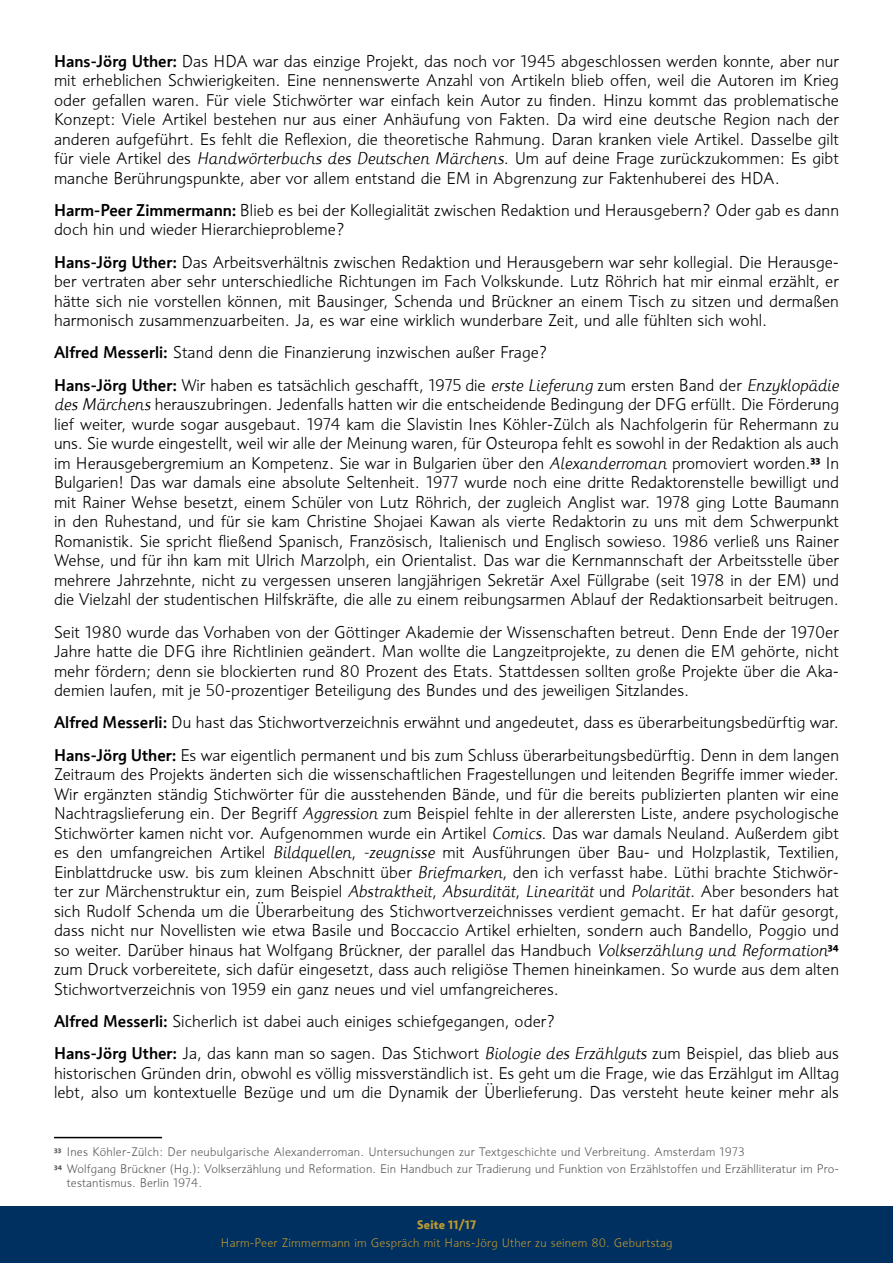
<style>
.page{position:relative;width:893px;height:1263px;background:#fff}
.page>*{position:absolute;margin:0;border:0;box-sizing:border-box;transform-origin:0 0}
.t1{font:300 16.5px/19.5px "Informa";letter-spacing:.005em;color:#000;text-align:justify}
.t2{font:300 12px/16.5px "Informa";letter-spacing:.015em;color:#58595b}
.t3{font:300 12px "Informa";letter-spacing:.02em;color:#bc9834}
.t4{font:700 12px "Informa";letter-spacing:.02em;color:#bc9834}
.s1{font-weight:500}
.s2{font-style:italic}
</style>
<div class="page">
<div style="left:0;top:1205px;width:893px;height:58px;background:#00305f"></div>
<hr style="left:54px;top:1137px;width:108px;height:1px;background:#000">
<p class="t1" style="left:54px;top:51px;width:786px"><span class="s1">Hans-Jörg Uther:</span> Das HDA war das einzige Projekt, das noch vor 1945 abgeschlossen werden konnte, aber nur mit erheblichen Schwierigkeiten. Eine nennenswerte Anzahl von Artikeln blieb offen, weil die Autoren im Krieg oder gefallen waren. Für viele Stichwörter war einfach kein Autor zu finden. Hinzu kommt das problematische Konzept: Viele Artikel bestehen nur aus einer Anhäufung von Fakten. Da wird eine deutsche Region nach der anderen aufgeführt. Es fehlt die Reflexion, die theoretische Rahmung. Daran kranken viele Artikel. Dasselbe gilt für viele Artikel des <span class="s2">Handwörterbuchs des Deutschen Märchens</span>. Um auf deine Frage zurückzukommen: Es gibt manche Berührungspunkte, aber vor allem entstand die EM in Abgrenzung zur Faktenhuberei des HDA.</p>
<p class="t1" style="left:54px;top:200px;width:786px"><span class="s1">Harm-Peer Zimmermann:</span> Blieb es bei der Kollegialität zwischen Redaktion und Herausgebern? Oder gab es dann doch hin und wieder Hierarchieprobleme?</p>
<p class="t1" style="left:54px;top:252px;width:786px"><span class="s1">Hans-Jörg Uther:</span> Das Arbeitsverhältnis zwischen Redaktion und Herausgebern war sehr kollegial. Die Herausge&shy;ber vertraten aber sehr unterschiedliche Richtungen im Fach Volkskunde. Lutz Röhrich hat mir einmal erzählt, er hätte sich nie vorstellen können, mit Bausinger, Schenda und Brückner an einem Tisch zu sitzen und dermaßen harmonisch zusammenzuarbeiten. Ja, es war eine wirklich wunderbare Zeit, und alle fühlten sich wohl.</p>
<p class="t1" style="left:54px;top:336px;width:786px;line-height:32.2px"><span class="s1">Alfred Messerli:</span> Stand denn die Finanzierung inzwischen außer Frage?<br><span class="s1">Hans-Jörg Uther:</span> Wir haben es tatsächlich geschafft, 1975 die <span class="s2">erste Lieferung</span> zum ersten Band der <span class="s2">Enzyklopädie</span></p>
<p class="t1" style="left:54px;top:395px;width:787px"><span class="s2">des Märchens</span> herauszubringen. Jedenfalls hatten wir die entscheidende Bedingung der DFG erfüllt. Die Förderung lief weiter, wurde sogar ausgebaut. 1974 kam die Slavistin Ines Köhler-Zülch als Nachfolgerin für Rehermann zu uns. Sie wurde eingestellt, weil wir alle der Meinung waren, für Osteuropa fehlt es sowohl in der Redaktion als auch im Herausgebergremium an Kompetenz. Sie war in Bulgarien über den <span class="s2">Alexanderroman</span> promoviert worden.<sup>33</sup> In Bulgarien! Das war damals eine absolute Seltenheit. 1977 wurde noch eine dritte Redaktorenstelle bewilligt und mit Rainer Wehse besetzt, einem Schüler von Lutz Röhrich, der zugleich Anglist war. 1978 ging Lotte Baumann in den Ruhestand, und für sie kam Christine Shojaei Kawan als vierte Redaktorin zu uns mit dem Schwerpunkt Romanistik. Sie spricht fließend Spanisch, Französisch, Italienisch und Englisch sowieso. 1986 verließ uns Rainer Wehse, und für ihn kam mit Ulrich Marzolph, ein Orientalist. Das war die Kernmannschaft der Arbeitsstelle über mehrere Jahrzehnte, nicht zu vergessen unseren langjährigen Sekretär Axel Füllgrabe (seit 1978 in der EM) und die Vielzahl der studentischen Hilfskräfte, die alle zu einem reibungsarmen Ablauf der Redaktionsarbeit beitrugen.</p>
<p class="t1" style="left:54px;top:622px;width:786px">Seit 1980 wurde das Vorhaben von der Göttinger Akademie der Wissenschaften betreut. Denn Ende der 1970er Jahre hatte die DFG ihre Richtlinien geändert. Man wollte die Langzeitprojekte, zu denen die EM gehörte, nicht mehr fördern; denn sie blockierten rund 80 Prozent des Etats. Stattdessen sollten große Projekte über die Aka&shy;demien laufen, mit je 50-prozentiger Beteiligung des Bundes und des jeweiligen Sitzlandes.</p>
<p class="t1" style="left:54px;top:706px;width:786px;line-height:32.2px"><span class="s1">Alfred Messerli:</span> Du hast das Stichwortverzeichnis erwähnt und angedeutet, dass es überarbeitungsbedürftig war.<br><span class="s1">Hans-Jörg Uther:</span> Es war eigentlich permanent und bis zum Schluss überarbeitungsbedürftig. Denn in dem langen</p>
<p class="t1" style="left:54px;top:764px;width:786px">Zeitraum des Projekts änderten sich die wissenschaftlichen Fragestellungen und leitenden Begriffe immer wieder.<br>Wir ergänzten ständig Stichwörter für die ausstehenden Bände, und für die bereits publizierten planten wir eine Nachtragslieferung ein. Der Begriff <span class="s2">Aggression</span> zum Beispiel fehlte in der allerersten Liste, andere psychologische Stichwörter kamen nicht vor. Aufgenommen wurde ein Artikel <span class="s2">Comics</span>. Das war damals Neuland. Außerdem gibt es den umfangreichen Artikel <span class="s2">Bildquellen</span>, <span class="s2">-zeugnisse</span> mit Ausführungen über Bau- und Holzplastik, Textilien, Einblattdrucke usw. bis zum kleinen Abschnitt über <span class="s2">Briefmarken</span>, den ich verfasst habe. Lüthi brachte Stichwör&shy;ter zur Märchenstruktur ein, zum Beispiel <span class="s2">Abstraktheit</span>, <span class="s2">Absurdität</span>, <span class="s2">Linearität</span> und <span class="s2">Polarität</span>. Aber besonders hat sich Rudolf Schenda um die Überarbeitung des Stichwortverzeichnisses verdient gemacht. Er hat dafür gesorgt, dass nicht nur Novellisten wie etwa Basile und Boccaccio Artikel erhielten, sondern auch Bandello, Poggio und so weiter. Darüber hinaus hat Wolfgang Brückner, der parallel das Handbuch <span class="s2">Volkserzählung und Reformation</span><sup>34 </sup>zum Druck vorbereitete, sich dafür eingesetzt, dass auch religiöse Themen hineinkamen. So wurde aus dem alten Stichwortverzeichnis von 1959 ein ganz neues und viel umfangreicheres.</p>
<p class="t1" style="left:54px;top:1005px;width:786px;line-height:32.2px"><span class="s1">Alfred Messerli:</span> Sicherlich ist dabei auch einiges schiefgegangen, oder?<br><span class="s1">Hans-Jörg Uther:</span> Ja, das kann man so sagen. Das Stichwort <span class="s2">Biologie des Erzählguts</span> zum Beispiel, das blieb aus</p>
<p class="t1" style="left:54px;top:1063px;width:786px">historischen Gründen drin, obwohl es völlig missverständlich ist. Es geht um die Frage, wie das Erzählgut im Alltag lebt, also um kontextuelle Bezüge und um die Dynamik der Überlieferung. Das versteht heute keiner mehr als</p>
<p class="t2" style="left:54px;top:1144px;width:786px"><sup>33</sup> Ines Köhler-Zülch: Der neubulgarische Alexanderroman. Untersuchungen zur Textgeschichte und Verbreitung. Amsterdam 1973<br><sup>34</sup> Wolfgang Brückner (Hg.): Volkserzählung und Reformation. Ein Handbuch zur Tradierung und Funktion von Erzählstoffen und Erzählliteratur im Pro-</p>
<p class="t2" style="left:67px;top:1175px;width:137px">testantismus. Berlin 1974.</p>
<p class="t4" style="left:417px;top:1217px;width:61px">Seite 11/17</p>
<p class="t3" style="left:221px;top:1236px;width:453px">Harm-Peer Zimmermann im Gespräch mit Hans-Jörg Uther zu seinem 80. Geburtstag</p>
</div>
